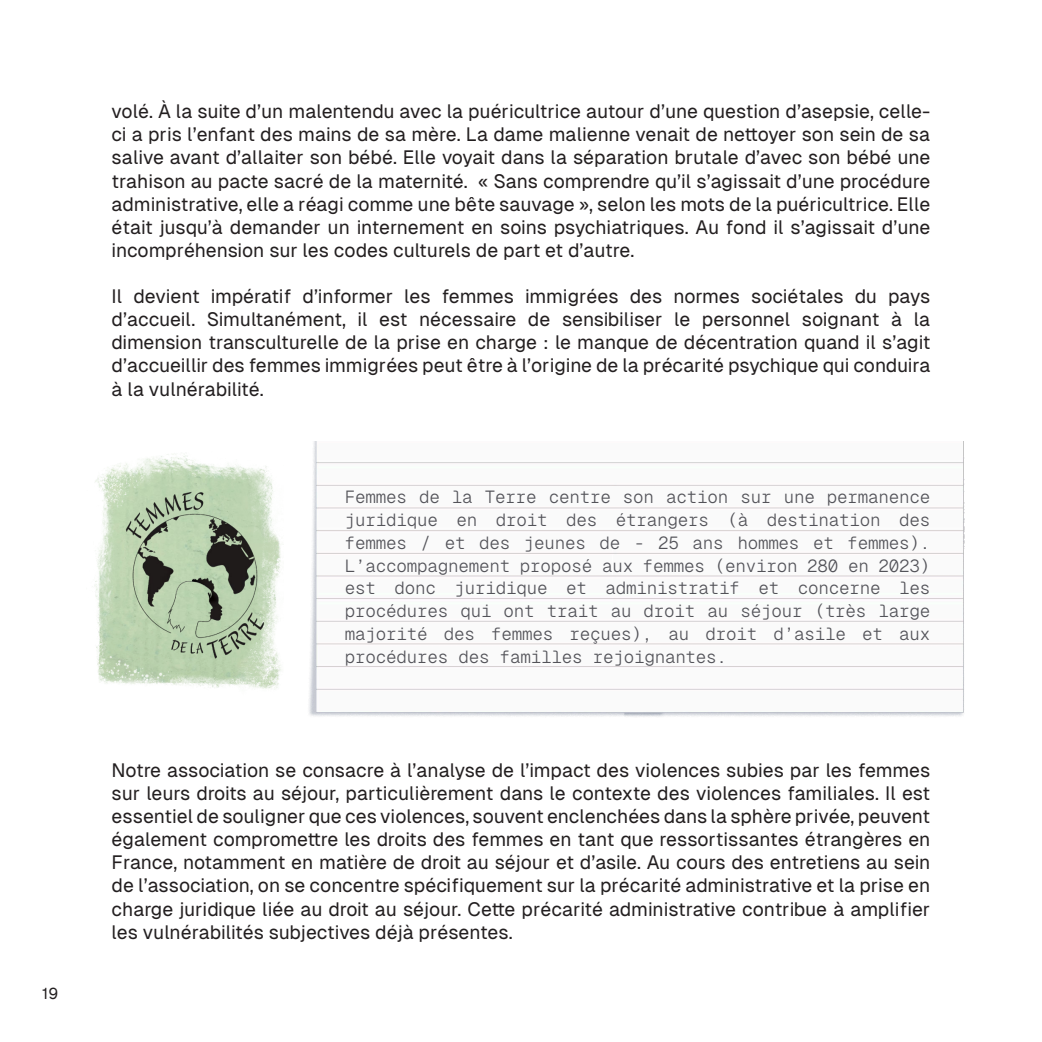
<style>
.page{position:relative;width:1042px;height:1042px;background:#fff}
.page>*{position:absolute;margin:0;border:0;box-sizing:border-box;transform-origin:0 0}
.t1{font:19.25px/23.1px "Geist";color:#231f20;text-align:justify}
.t2{font:300 17.5px/22.8px "Geist Mono";letter-spacing:-.01em;color:#535359;text-align:justify}
.t3{font:15.75px "Geist";color:#231f20}
</style>
<div class="page">
<img style="left:309px;top:441px;width:656px;height:276px">
<img style="left:94px;top:454px;width:187px;height:236px">
<img style="left:121px;top:490px;width:151px;height:170px">
<p class="t3" style="left:42px;top:984px;width:17px">19</p>
<p class="t1" style="left:112px;top:100px;width:820px">volé. À la suite d’un malentendu avec la puéricultrice autour d’une question d’asepsie, celle&shy;ci a pris l’enfant des mains de sa mère. La dame malienne venait de nettoyer son sein de sa salive avant d’allaiter son bébé. Elle voyait dans la séparation brutale d’avec son bébé une trahison au pacte sacré de la maternité. « Sans comprendre qu’il s’agissait d’une procédure administrative, elle a réagi comme une bête sauvage », selon les mots de la puéricultrice. Elle était jusqu’à demander un internement en soins psychiatriques. Au fond il s’agissait d’une incompréhension sur les codes culturels de part et d’autre.</p>
<p class="t1" style="left:112px;top:284px;width:820px">Il devient impératif d’informer les femmes immigrées des normes sociétales du pays d’accueil. Simultanément, il est nécessaire de sensibiliser le personnel soignant à la dimension transculturelle de la prise en charge : le manque de décentration quand il s’agit d’accueillir des femmes immigrées peut être à l’origine de la précarité psychique qui conduira à la vulnérabilité.</p>
<p class="t2" style="left:345px;top:485px;width:587px">Femmes de la Terre centre son action sur une permanence juridique en droit des étrangers (à destination des femmes / et des jeunes de - 25 ans hommes et femmes).<br>L’accompagnement proposé aux femmes (environ 280 en 2023) est donc juridique et administratif et concerne les procédures qui ont trait au droit au séjour (très large majorité des femmes reçues), au droit d’asile et aux procédures des familles rejoignantes.</p>
<p class="t1" style="left:112px;top:758px;width:820px">Notre association se consacre à l’analyse de l’impact des violences subies par les femmes sur leurs droits au séjour, particulièrement dans le contexte des violences familiales. Il est essentiel de souligner que ces violences, souvent enclenchées dans la sphère privée, peuvent également compromettre les droits des femmes en tant que ressortissantes étrangères en France, notamment en matière de droit au séjour et d’asile. Au cours des entretiens au sein de l’association, on se concentre spécifiquement sur la précarité administrative et la prise en charge juridique liée au droit au séjour. Cette précarité administrative contribue à amplifier les vulnérabilités subjectives déjà présentes.</p>
</div>
